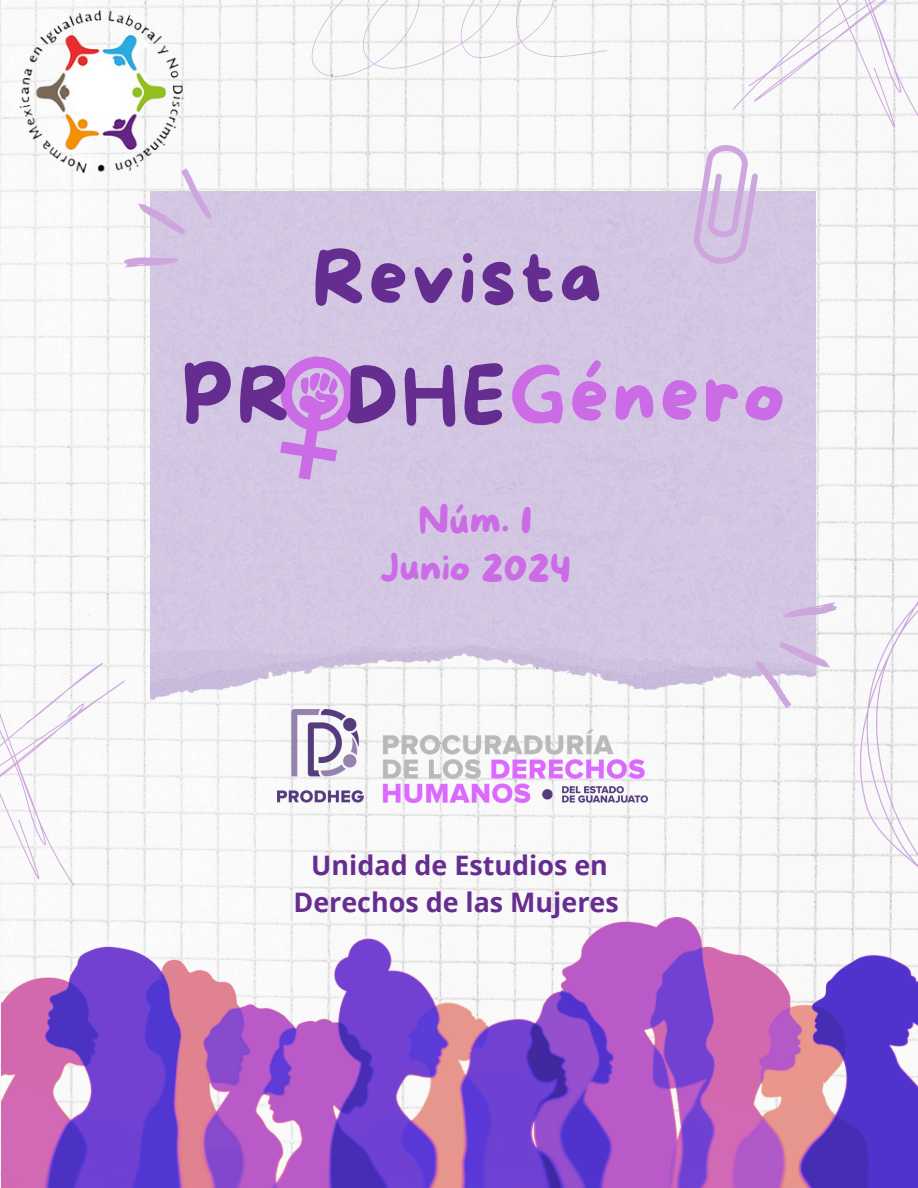
<style>
.page{position:relative;width:918px;height:1188px;background:#fff}
.page>*{position:absolute;margin:0;border:0;box-sizing:border-box;transform-origin:0 0}
.t1{font:77.55px "More Sugar";letter-spacing:.045em;color:#cb6ce6}
.t2{font:77.55px "More Sugar";letter-spacing:.045em;color:#662d91}
.t3{font:38.55px "More Sugar";color:#cb6ce6}
.t4{font:700 26.85px/37.2px "Open Sans";color:#662d91;text-align:center}
.s1{color:#662d91}
</style>
<div class="page">
<img style="left:0;top:0;width:918px;height:1176px">
<img style="left:151px;top:192px;width:665px;height:507px">
<svg style="left:123px;top:177px;width:90px;height:98px"></svg>
<svg style="left:754px;top:595px;width:84px;height:118px"></svg>
<svg style="left:654px;top:0;width:264px;height:276px"></svg>
<svg style="left:857px;top:577px;width:61px;height:341px"></svg>
<svg style="left:311px;top:0;width:296px;height:78px"></svg>
<img style="left:277px;top:709px;width:370px;height:93px">
<img style="left:0;top:7px;width:244px;height:170px">
<svg style="left:0;top:663px;width:125px;height:223px"></svg>
<img style="left:1px;top:918px;width:917px;height:270px">
<svg style="left:267px;top:351px;width:93px;height:134px;background:#d0a6e3"></svg>
<p class="t2" style="left:313px;top:236px;width:291px">Revista</p>
<p class="t1" style="left:182px;top:353px;width:604px"><span class="s1">PR DHE</span>Género</p>
<h1 class="t3" style="left:419px;top:498px;width:115px">Núm. 1</h1>
<p class="t3" style="left:380px;top:547px;width:193px">Junio 2024</p>
<p class="t4" style="left:293px;top:846px;width:327px">Unidad de Estudios en<br>Derechos de las Mujeres</p>
</div>
